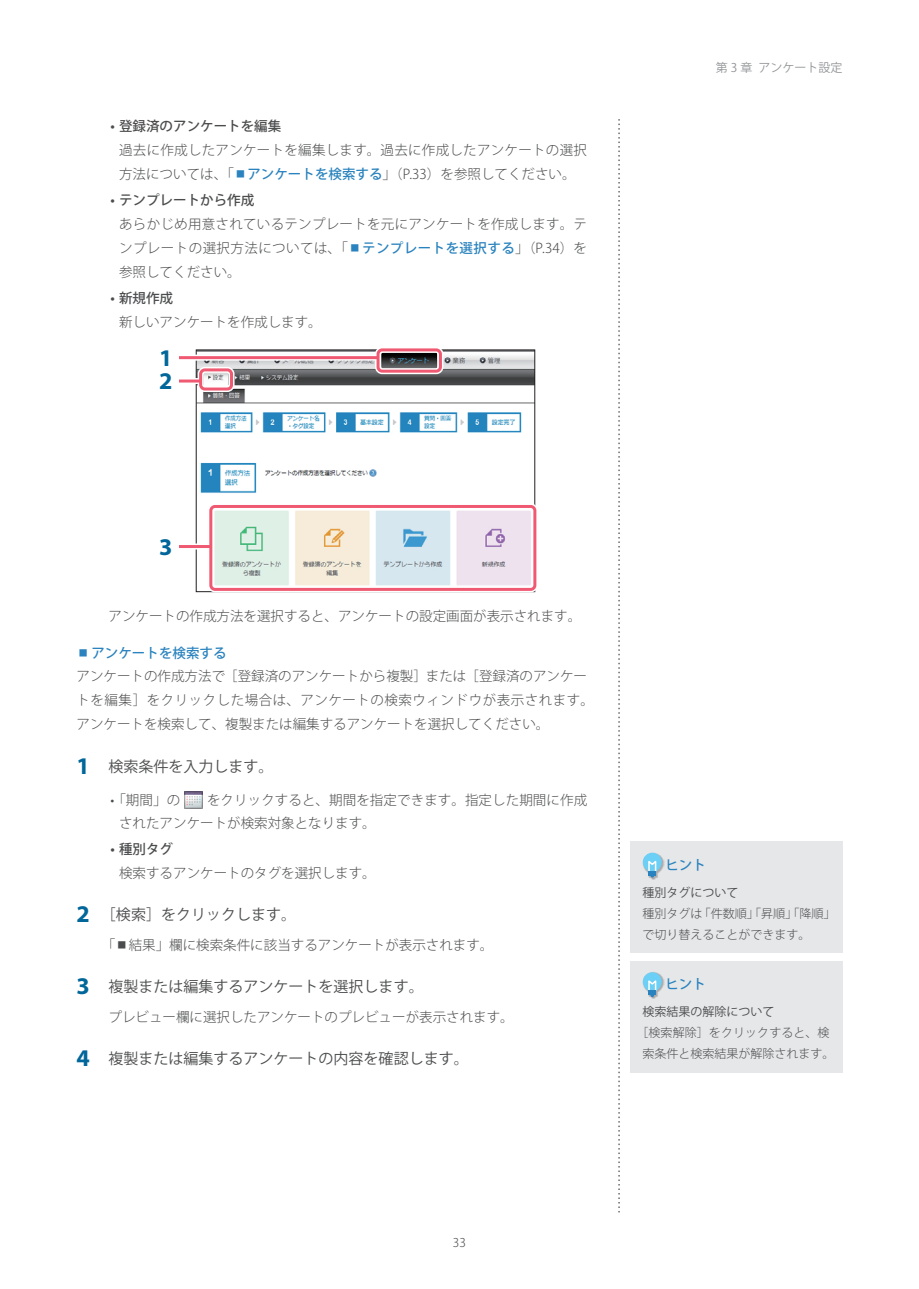
<style>
.page{position:relative;width:919px;height:1289px;background:#fff}
.page>*{position:absolute;margin:0;border:0;box-sizing:border-box;transform-origin:0 0}
.t1{font:700 24px/23.4px "Myriad Pro";color:#01669a}
.t2{font:15px "Koz Go Pr 6 N";color:#4b4c4d}
.t3{font:300 13.5px/24px "Koz Go Pr 6 N";color:#4b4c4d}
.t4{font:300 13.5px/24px "Koz Go Pr 6 N";letter-spacing:.02em;color:#4b4c4d}
.t5{font:500 13.5px "Koz Go Pr 6 N";color:#4b4c4d}
.t6{font:500 13.5px "Koz Go Pr 6 N";color:#2a83be}
.t7{font:300 12px/21px "Koz Go Pr 6 N";color:#4b4c4d}
.t8{font:12px "Koz Go Pr 6 N";color:#4b4c4d}
.t9{font:12px "Koz Go Pr 6 N";color:#939598}
.s1{font-weight:500;color:#2a83be}
.s2{font-family:"Myriad Pro";font-weight:700;font-size:24px;color:#01669a}
.s3{font-weight:500}
</style>
<div class="page">
<svg style="left:618px;top:119px;width:1px;height:1093px"></svg>
<img style="left:198px;top:354px;width:335px;height:231px">
<div style="left:179px;top:354px;width:199px;height:6px;background:#fff"></div>
<div style="left:375px;top:347px;width:68px;height:27px;border:6px solid #fff;border-radius:4px"></div>
<hr style="left:179px;top:356px;width:199px;height:3px;background:#f05972">
<div style="left:376px;top:348px;width:66px;height:24px;border:3px solid #f05972;border-radius:4px"></div>
<div style="left:179px;top:378px;width:22px;height:6px;background:#f6a5b2"></div>
<div style="left:198px;top:367px;width:36px;height:25px;border:6px solid #fff;border-radius:4px"></div>
<hr style="left:179px;top:379px;width:22px;height:3px;background:#f05972">
<div style="left:199px;top:368px;width:34px;height:22px;border:3px solid #f05972;border-radius:4px"></div>
<div style="left:179px;top:543px;width:32px;height:6px;background:#fff"></div>
<div style="left:208px;top:503px;width:330px;height:89px;border:6px solid #fff;border-radius:4px"></div>
<hr style="left:179px;top:545px;width:32px;height:3px;background:#f05972">
<div style="left:209px;top:505px;width:327px;height:86px;border:3px solid #f05972;border-radius:4px"></div>
<img style="left:184px;top:791px;width:18px;height:17px">
<div style="left:629px;top:841px;width:213px;height:111px;background:#e6e7e9"></div>
<img style="left:643px;top:852px;width:21px;height:27px">
<svg style="left:642px;top:852px;width:19px;height:20px"></svg>
<svg style="left:647px;top:858px;width:10px;height:19px"></svg>
<div style="left:629px;top:961px;width:213px;height:111px;background:#e6e7e9"></div>
<img style="left:644px;top:972px;width:20px;height:26px">
<div style="left:642px;top:972px;width:19px;height:19px;background:#6bcff6;border-radius:50%"></div>
<svg style="left:647px;top:980px;width:10px;height:17px"></svg>
<div style="left:648px;top:990px;width:8px;height:5px;background:#2a83be"></div>
<p class="t5" style="left:111px;top:118px;width:172px">• 登録済のアンケートを編集</p>
<p class="t4" style="left:119px;top:138px;width:469px">過去に作成したアンケートを編集します。過去に作成したアンケートの選択方法については、「<span class="s1">▪ アンケートを検索する</span>」（P.33）を参照してください。</p>
<p class="t5" style="left:111px;top:193px;width:145px">• テンプレートから作成</p>
<p class="t3" style="left:119px;top:212px;width:469px;text-align:justify">あらかじめ用意されているテンプレートを元にアンケートを作成します。テンプレートの選択方法については、「<span class="s1">▪ テンプレートを選択する</span>」（P.34）を参照してください。</p>
<p class="t5" style="left:111px;top:291px;width:64px">• 新規作成</p>
<p class="t3" style="left:119px;top:311px;width:204px">新しいアンケートを作成します。</p>
<h1 class="t1" style="left:159px;top:345px;width:15px">1<br>2</h1>
<p class="t9" style="left:715px;top:61px;width:128px">第 3 章 アンケート設定</p>
<h1 class="t1" style="left:159px;top:534px;width:15px">3</h1>
<p class="t3" style="left:108px;top:604px;width:474px">アンケートの作成方法を選択すると、アンケートの設定画面が表示されます。</p>
<p class="t6" style="left:77px;top:645px;width:151px">⿎アンケートを検索する</p>
<p class="t3" style="left:77px;top:664px;width:518px">アンケートの作成方法で［登録済のアンケートから複製］または［登録済のアンケートを編集］をクリックした場合は、アンケートの検索ウィンドウが表示されます。アンケートを検索して、複製または編集するアンケートを選択してください。</p>
<p class="t2" style="left:77px;top:757px;width:198px"><span class="s2">1</span> 検索条件を入力します。</p>
<p class="t3" style="left:111px;top:788px;width:71px">•「期間」の</p>
<p class="t3" style="left:119px;top:789px;width:469px;line-height:22.4px;text-indent:88px">をクリックすると、期間を指定できます。指定した期間に作成されたアンケートが検索対象となります。</p>
<p class="t5" style="left:111px;top:841px;width:64px">• 種別タグ</p>
<p class="t3" style="left:119px;top:861px;width:258px">検索するアンケートのタグを選択します。</p>
<p class="t2" style="left:77px;top:906px;width:221px"><span class="s2">2</span> ［検索］をクリックします。</p>
<p class="t3" style="left:102px;top:933px;width:393px">「<span class="s3">▪</span> 結果」欄に検索条件に該当するアンケートが表示されます。</p>
<p class="t2" style="left:77px;top:978px;width:348px"><span class="s2">3</span> 複製または編集するアンケートを選択します。</p>
<p class="t3" style="left:108px;top:1005px;width:407px">プレビュー欄に選択したアンケートのプレビューが表示されます。</p>
<p class="t2" style="left:77px;top:1050px;width:393px"><span class="s2">4</span> 複製または編集するアンケートの内容を確認します。</p>
<p class="t6" style="left:665px;top:857px;width:42px">ヒント</p>
<p class="t8" style="left:642px;top:885px;width:97px">種別タグについて</p>
<p class="t7" style="left:642px;top:903px;width:195px">種別タグは「件数順」「昇順」「降順」で切り替えることができます。</p>
<p class="t6" style="left:665px;top:976px;width:42px">ヒント</p>
<p class="t8" style="left:642px;top:1005px;width:133px">検索結果の解除について</p>
<p class="t7" style="left:636px;top:1022px;width:199px;text-align:center">［検索解除］をクリックすると、検索条件と検索結果が解除されます。</p>
<p class="t7" style="left:453px;top:1232px;width:15px">33</p>
</div>
